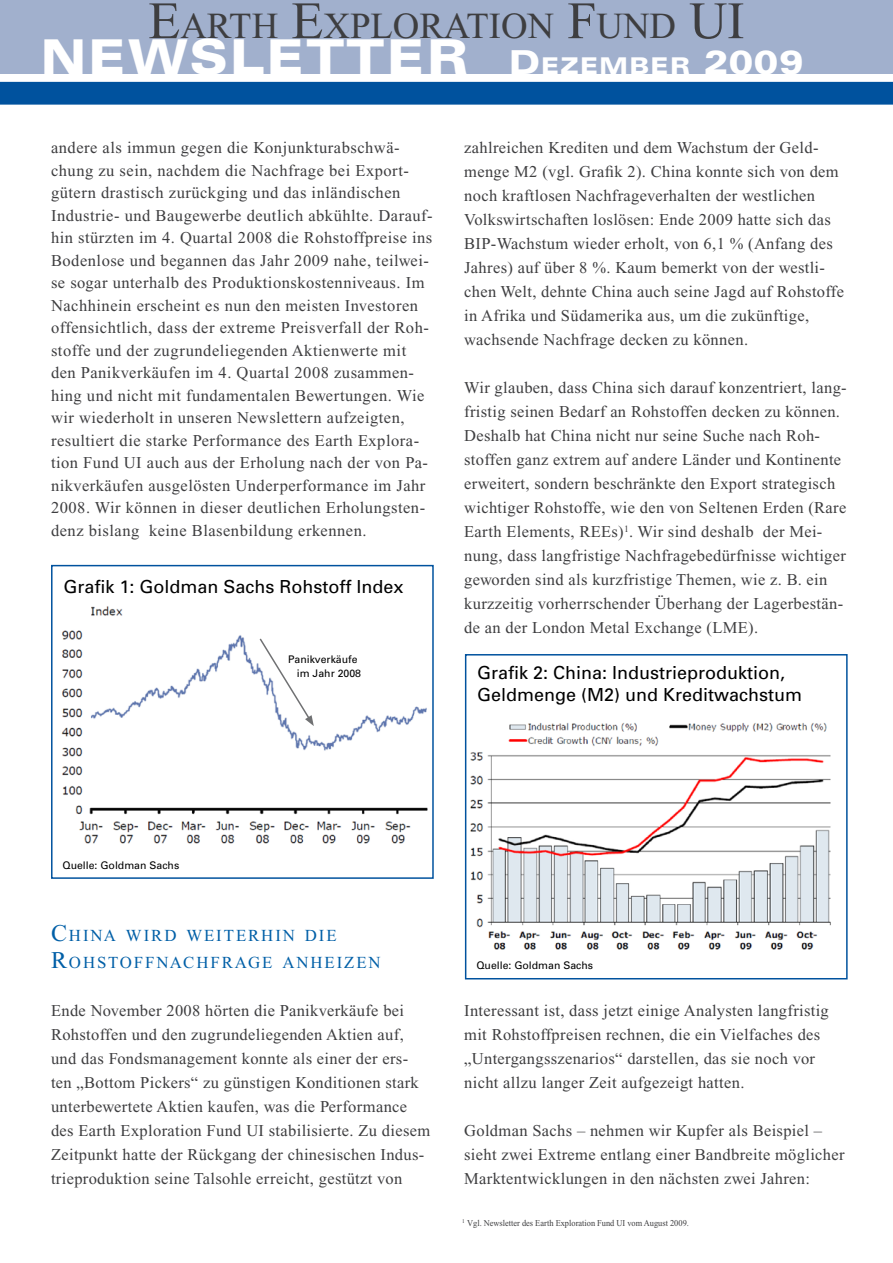
<style>
.page{position:relative;width:893px;height:1263px;background:#fff}
.page>*{position:absolute;margin:0;border:0;box-sizing:border-box;transform-origin:0 0}
.t1{font:900 expanded 48px "Univers";letter-spacing:.02em;color:#fff}
.t2{font:36.75px "Times New Roman";color:#3e3e40}
.t3{font:18px/21.6px "Univers";color:#000}
.t4{font:16.8px/27px "Times New Roman";letter-spacing:.115em;color:#015fa7}
.t5{font:16.5px/24px "Times New Roman";letter-spacing:.02em;color:#3e3e40}
.t6{font:10.5px/13.5px "Univers";color:#000}
.t7{font:9px "Times New Roman";color:#3e3e40;scale:.93 1}
.s1{font-size:52.5px}
.s2{font-size:33px}
.s3{font-size:23.1px}
.s4{font-size:24px}
</style>
<div class="page">
<div style="left:0;top:0;width:893px;height:73px;background:#a1b0cd"></div>
<div style="left:0;top:82px;width:893px;height:23px;background:#00529e"></div>
<img style="left:61px;top:630px;width:367px;height:214px">
<div style="left:51px;top:565px;width:383px;height:314px;border:2px solid #00529e"></div>
<svg style="left:91px;top:606px;width:32px;height:10px"></svg>
<img style="left:470px;top:723px;width:361px;height:227px">
<div style="left:465px;top:654px;width:383px;height:325px;border:2px solid #00529e"></div>
<svg style="left:258px;top:637px;width:56px;height:89px"></svg>
<h2 class="t2" style="left:148px;top:6px;width:569px"><span class="s1">E</span>arth <span class="s1">E</span>xploration <span class="s1">F</span>und <span class="s1">UI</span></h2>
<h1 class="t1" style="left:40px;top:29px;width:764px">NEWSLETTER <span class="s2">D</span><span class="s3">EZEMBER</span> <span class="s2">2009</span></h1>
<p class="t5" style="left:51px;top:137px;width:383px;line-height:22.5px">andere als immun gegen die Konjunkturabschwä&shy;chung zu sein, nachdem die Nachfrage bei Export&shy;gütern drastisch zurückging und das inländischen Industrie- und Baugewerbe deutlich abkühlte. Darauf&shy;hin stürzten im 4. Quartal 2008 die Rohstoffpreise ins Bodenlose und begannen das Jahr 2009 nahe, teilwei&shy;se sogar unterhalb des Produktionskostenniveaus. Im Nachhinein erscheint es nun den meisten Investoren offensichtlich, dass der extreme Preisverfall der Roh&shy;stoffe und der zugrundeliegenden Aktienwerte mit den Panikverkäufen im 4. Quartal 2008 zusammen&shy;hing und nicht mit fundamentalen Bewertungen. Wie wir wiederholt in unseren Newslettern aufzeigten, resultiert die starke Performance des Earth Explora&shy;tion Fund UI auch aus der Erholung nach der von Pa&shy;nikverkäufen ausgelösten Underperformance im Jahr 2008. Wir können in dieser deutlichen Erholungsten&shy;denz bislang keine Blasenbildung erkennen.</p>
<p class="t3" style="left:63px;top:576px;width:342px">Grafik 1: Goldman Sachs Rohstoff Index</p>
<p class="t6" style="left:297px;top:653px;width:66px;text-indent:-9px">Panikverkäufe im Jahr 2008</p>
<p class="t5" style="left:464px;top:136px;width:381px">zahlreichen Krediten und dem Wachstum der Geld&shy;menge M2 (vgl. Grafik 2). China konnte sich von dem noch kraftlosen Nachfrageverhalten der westlichen Volkswirtschaften loslösen: Ende 2009 hatte sich das BIP-Wachstum wieder erholt, von 6,1 % (Anfang des Jahres) auf über 8 %. Kaum bemerkt von der westli&shy;chen Welt, dehnte China auch seine Jagd auf Rohstoffe in Afrika und Südamerika aus, um die zukünftige, wachsende Nachfrage decken zu können.</p>
<p class="t5" style="left:464px;top:376px;width:384px">Wir glauben, dass China sich darauf konzentriert, lang&shy;fristig seinen Bedarf an Rohstoffen decken zu können.<br>Deshalb hat China nicht nur seine Suche nach Roh&shy;stoffen ganz extrem auf andere Länder und Kontinente erweitert, sondern beschränkte den Export strategisch wichtiger Rohstoffe, wie den von Seltenen Erden (Rare Earth Elements, REE</p>
<p class="t5" style="left:464px;top:520px;width:383px;text-indent:147px">s)<sup>1</sup>. Wir sind deshalb der Mei&shy;nung, dass langfristige Nachfragebedürfnisse wichtiger geworden sind als kurzfristige Themen, wie z. B. ein kurzzeitig vorherrschender Überhang der Lagerbestän&shy;de an der London Metal Exchange (LME</p>
<p class="t5" style="left:748px;top:616px;width:11px">).</p>
<p class="t3" style="left:477px;top:661px;width:327px">Grafik 2: China: Industrieproduktion,<br>Geldmenge (M2) und Kreditwachstum</p>
<p class="t6" style="left:63px;top:858px;width:118px">Quelle: Goldman Sachs</p>
<p class="t4" style="left:51px;top:922px;width:331px"><span class="s4">C</span>hina wird weiterhin die<br><span class="s4">R</span>ohstoffnachfrage anheizen</p>
<p class="t5" style="left:51px;top:998px;width:381px">Ende November 2008 hörten die Panikverkäufe bei Rohstoffen und den zugrundeliegenden Aktien auf, und das Fondsmanagement konnte als einer der ers&shy;ten „Bottom Pickers“ zu günstigen Konditionen stark unterbewertete Aktien kaufen, was die Performance des Earth Exploration Fund UI stabilisierte. Zu diesem Zeitpunkt hatte der Rückgang der chinesischen Indus&shy;trieproduktion seine Talsohle erreicht, gestützt von</p>
<p class="t6" style="left:476px;top:958px;width:118px">Quelle: Goldman Sachs</p>
<p class="t5" style="left:464px;top:998px;width:366px">Interessant ist, dass jetzt einige Analysten langfristig mit Rohstoffpreisen rechnen, die ein Vielfaches des „Untergangsszenarios“ darstellen, das sie noch vor nicht allzu langer Zeit aufgezeigt hatten.</p>
<p class="t5" style="left:464px;top:1118px;width:382px">Goldman Sachs – nehmen wir Kupfer als Beispiel – sieht zwei Extreme entlang einer Bandbreite möglicher<br>Marktentwicklungen in den nächsten zwei Jahren:</p>
<p class="t7" style="left:462px;top:1218px;width:245px"><sup>1</sup> Vgl. Newsletter des Earth Exploration Fund UI vom August 2009.</p>
</div>
